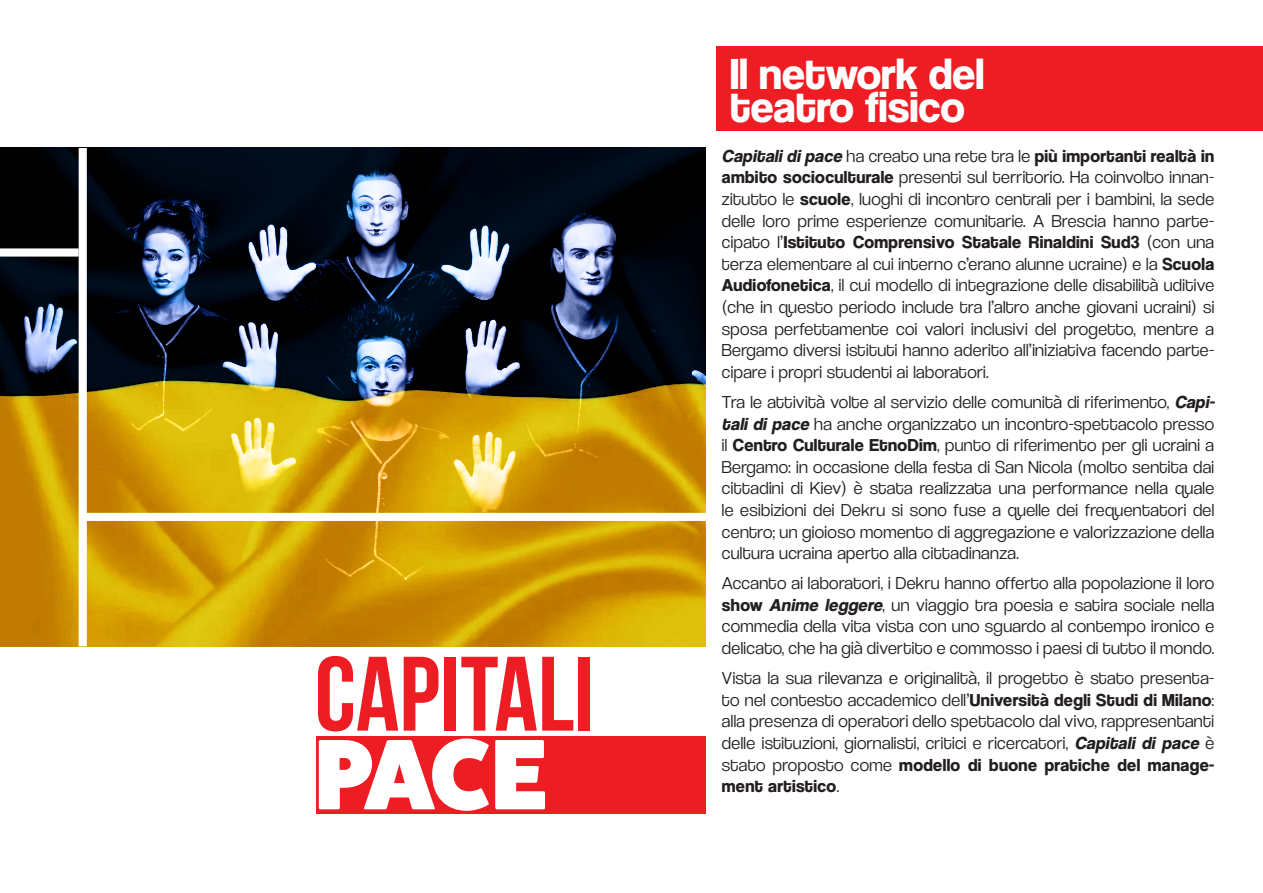
<style>
.page{position:relative;width:1263px;height:893px;background:#fff}
.page>*{position:absolute;margin:0;border:0;box-sizing:border-box;transform-origin:0 0}
.t1{font:700 105.6px "Bebas Neue";color:#ee1d23}
.t2{font:800 100.5px "Fat Frank";color:#fff}
.t3{font:700 45.3px/33px "Coolvetica Rg";color:#fff}
.t4{font:18px/21.6px "Coolvetica Lt";letter-spacing:.02em;color:#231f20;text-align:justify}
.t5{font:700 18px/21.6px "Coolvetica Rg";letter-spacing:.02em;color:#231f20}
.s1{color:#fff}
.s2{font-style:italic}
.s3{font-family:"Coolvetica Lt";font-weight:400}
.s4{font-family:"Coolvetica Rg";font-weight:700}
.s5{font-family:"Coolvetica Rg";font-weight:700;font-style:italic}
</style>
<div class="page">
<div style="left:716px;top:47px;width:547px;height:84px;background:#ee1d23"></div>
<img style="left:0;top:148px;width:706px;height:498px">
<div style="left:0;top:248px;width:79px;height:9px;background:#fff"></div>
<div style="left:79px;top:148px;width:8px;height:498px;background:#fff"></div>
<div style="left:83px;top:513px;width:623px;height:8px;background:#fff"></div>
<div style="left:316px;top:736px;width:390px;height:78px;background:#ee1d23"></div>
<h1 class="t1" style="left:315px;top:636px;width:349px">CAPITALI<span class="s1">DI</span></h1>
<h2 class="t2" style="left:315px;top:718px;width:233px">PACE</h2>
<h3 class="t3" style="left:730px;top:57px;width:256px">Il network del teatro fisico</h3>
<p class="t5" style="left:722px;top:145px;width:494px"><span class="s2">Capitali di pace</span> <span class="s3">ha creato una rete tra le</span> più importanti realtà in</p>
<p class="t4" style="left:722px;top:166px;width:494px"><span class="s4">ambito socioculturale</span> presenti sul territorio. Ha coinvolto innan&shy;zitutto le <span class="s4">scuole</span>, luoghi di incontro centrali per i bambini, la sede delle loro prime esperienze comunitarie. A Brescia hanno parte-</p>
<p class="t5" style="left:722px;top:231px;width:494px"><span class="s3">cipato l’</span>Istituto Comprensivo Statale Rinaldini Sud3 <span class="s3">(con una</span></p>
<p class="t4" style="left:722px;top:253px;width:494px">terza elementare al cui interno c’erano alunne ucraine) e la <span class="s4">Scuola Audiofonetica</span>, il cui modello di integrazione delle disabilità uditive (che in questo periodo include tra l’altro anche giovani ucraini) si sposa perfettamente coi valori inclusivi del progetto, mentre a Bergamo diversi istituti hanno aderito all’iniziativa facendo parte&shy;cipare i propri studenti ai laboratori.</p>
<p class="t4" style="left:722px;top:391px;width:497px;text-align:left">Tra le attività volte al servizio delle comunità di riferimento, <span class="s5">Capi&shy;tali di pace</span> ha anche organizzato un incontro-spettacolo presso il <span class="s4">Centro Culturale EtnoDim</span>, punto di riferimento per gli ucraini a Bergamo: in occasione della festa di San Nicola (molto sentita dai cittadini di Kiev) è stata realizzata una performance nella quale le esibizioni dei Dekru si sono fuse a quelle dei frequentatori del centro; un gioioso momento di aggregazione e valorizzazione della cultura ucraina aperto alla cittadinanza.</p>
<p class="t4" style="left:722px;top:572px;width:494px">Accanto ai laboratori, i Dekru hanno offerto alla popolazione il loro <span class="s4">show</span> <span class="s5">Anime leggere</span>, un viaggio tra poesia e satira sociale nella commedia della vita vista con uno sguardo al contempo ironico e delicato, che ha già divertito e commosso i paesi di tutto il mondo.</p>
<p class="t4" style="left:722px;top:667px;width:494px">Vista la sua rilevanza e originalità, il progetto è stato presenta&shy;to nel contesto accademico dell’<span class="s4">Università degli Studi di Milano</span>: alla presenza di operatori dello spettacolo dal vivo, rappresentanti delle istituzioni, giornalisti, critici e ricercatori, <span class="s5">Capitali di pace</span> è</p>
<p class="t5" style="left:722px;top:753px;width:494px"><span class="s3">stato proposto come</span> modello di buone pratiche del manage&shy;ment artistico<span class="s3">.</span></p>
</div>
